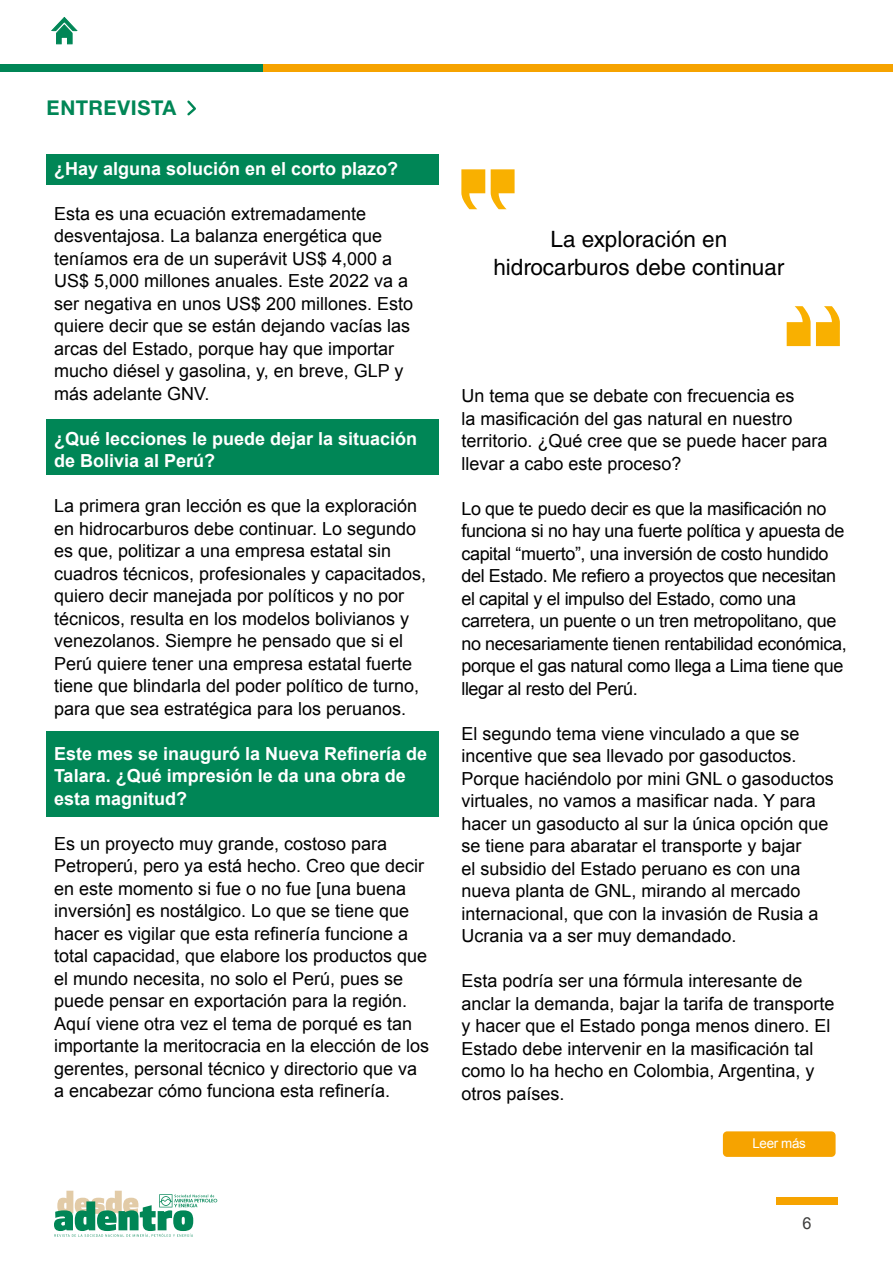
<style>
.page{position:relative;width:893px;height:1263px;background:#fff}
.page>*{position:absolute;margin:0;border:0;box-sizing:border-box;transform-origin:0 0}
.t1{font:22.5px/28.5px "Helvetica LT Std";color:#000;text-align:center}
.t2{font:700 20.4px "Helvetica Neue LT Std";letter-spacing:.025em;color:#008656}
.t3{font:18px/22.5px "Arial";color:#000}
.t4{font:18px/22.5px "Arial";letter-spacing:-.02em;color:#000}
.t5{font:700 18px/22.5px "Arial";color:#fff}
.t6{font:16.5px "Arial";color:#3c3c3b}
.t7{font:13.5px "Arial";letter-spacing:-.02em;color:#fff}
</style>
<div class="page">
<div style="left:776px;top:1197px;width:62px;height:8px;background:#f6a300"></div>
<svg style="left:54px;top:1191px;width:163px;height:46px"></svg>
<svg style="left:51px;top:17px;width:27px;height:28px"></svg>
<div style="left:0;top:64px;width:267px;height:7px;background:#008656"></div>
<div style="left:264px;top:64px;width:629px;height:7px;background:#f6a300"></div>
<svg style="left:187px;top:100px;width:9px;height:16px"></svg>
<svg style="left:461px;top:169px;width:24px;height:40px"></svg>
<svg style="left:491px;top:169px;width:24px;height:40px"></svg>
<svg style="left:787px;top:306px;width:53px;height:40px"></svg>
<div style="left:723px;top:1131px;width:113px;height:26px;background:#f6a300;border-radius:4px"></div>
<div style="left:47px;top:420px;width:392px;height:55px;background:#008656"></div>
<div style="left:47px;top:154px;width:392px;height:31px;background:#008656"></div>
<div style="left:47px;top:731px;width:392px;height:85px;background:#008656"></div>
<p class="t2" style="left:47px;top:95px;width:131px">ENTREVISTA</p>
<p class="t5" style="left:54px;top:158px;width:346px">¿Hay alguna solución en el corto plazo?</p>
<p class="t3" style="left:54px;top:202px;width:361px">Esta es una ecuación extremadamente desventajosa. La balanza energética que teníamos era de un superávit US$ 4,000 a US$ 5,000 millones anuales. Este 2022 va a ser negativa en unos US$ 200 millones. Esto quiere decir que se están dejando vacías las arcas del Estado, porque hay que importar mucho diésel y gasolina, y, en breve, GLP y más adelante GNV.</p>
<p class="t5" style="left:54px;top:428px;width:365px">¿Qué lecciones le puede dejar la situación de Bolivia al Perú?</p>
<p class="t3" style="left:54px;top:495px;width:374px">La primera gran lección es que la exploración en hidrocarburos debe continuar. Lo segundo es que, politizar a una empresa estatal sin cuadros técnicos, profesionales y capacitados, quiero decir manejada por políticos y no por técnicos, resulta en los modelos bolivianos y venezolanos. Siempre he pensado que si el Perú quiere tener una empresa estatal fuerte tiene que blindarla del poder político de turno, para que sea estratégica para los peruanos.</p>
<p class="t5" style="left:54px;top:743px;width:375px">Este mes se inauguró la Nueva Refinería de<br>Talara. ¿Qué impresión le da una obra de esta magnitud?</p>
<p class="t3" style="left:54px;top:832px;width:377px">Es un proyecto muy grande, costoso para Petroperú, pero ya está hecho. Creo que decir en este momento si fue o no fue [una buena inversión] es nostálgico. Lo que se tiene que hacer es vigilar que esta refinería funcione a total capacidad, que elabore los productos que el mundo necesita, no solo el Perú, pues se puede pensar en exportación para la región.<br>Aquí viene otra vez el tema de porqué es tan importante la meritocracia en la elección de los gerentes, personal técnico y directorio que va a encabezar cómo funciona esta refinería.</p>
<p class="t1" style="left:493px;top:224px;width:293px">La exploración en hidrocarburos debe continuar</p>
<p class="t3" style="left:461px;top:385px;width:368px">Un tema que se debate con frecuencia es<br>la masificación del gas natural en nuestro territorio. ¿Qué cree que se puede hacer para llevar a cabo este proceso?</p>
<p class="t4" style="left:461px;top:497px;width:387px">Lo que te puedo decir es que la masificación no funciona si no hay una fuerte política y apuesta de capital “muerto”, una inversión de costo hundido del Estado. Me refiero a proyectos que necesitan el capital y el impulso del Estado, como una carretera, un puente o un tren metropolitano, que no necesariamente tienen rentabilidad económica, porque el gas natural como llega a Lima tiene que llegar al resto del Perú.</p>
<p class="t3" style="left:461px;top:722px;width:374px">El segundo tema viene vinculado a que se incentive que sea llevado por gasoductos.<br>Porque haciéndolo por mini GNL o gasoductos virtuales, no vamos a masificar nada. Y para hacer un gasoducto al sur la única opción que se tiene para abaratar el transporte y bajar<br>el subsidio del Estado peruano es con una nueva planta de GNL, mirando al mercado internacional, que con la invasión de Rusia a Ucrania va a ser muy demandado.</p>
<p class="t3" style="left:461px;top:970px;width:375px">Esta podría ser una fórmula interesante de anclar la demanda, bajar la tarifa de transporte y hacer que el Estado ponga menos dinero. El Estado debe intervenir en la masificación tal como lo ha hecho en Colombia, Argentina, y otros países.</p>
<p class="t7" style="left:752px;top:1134px;width:55px">Leer más</p>
<p class="t6" style="left:802px;top:1213px;width:11px">6</p>
</div>
